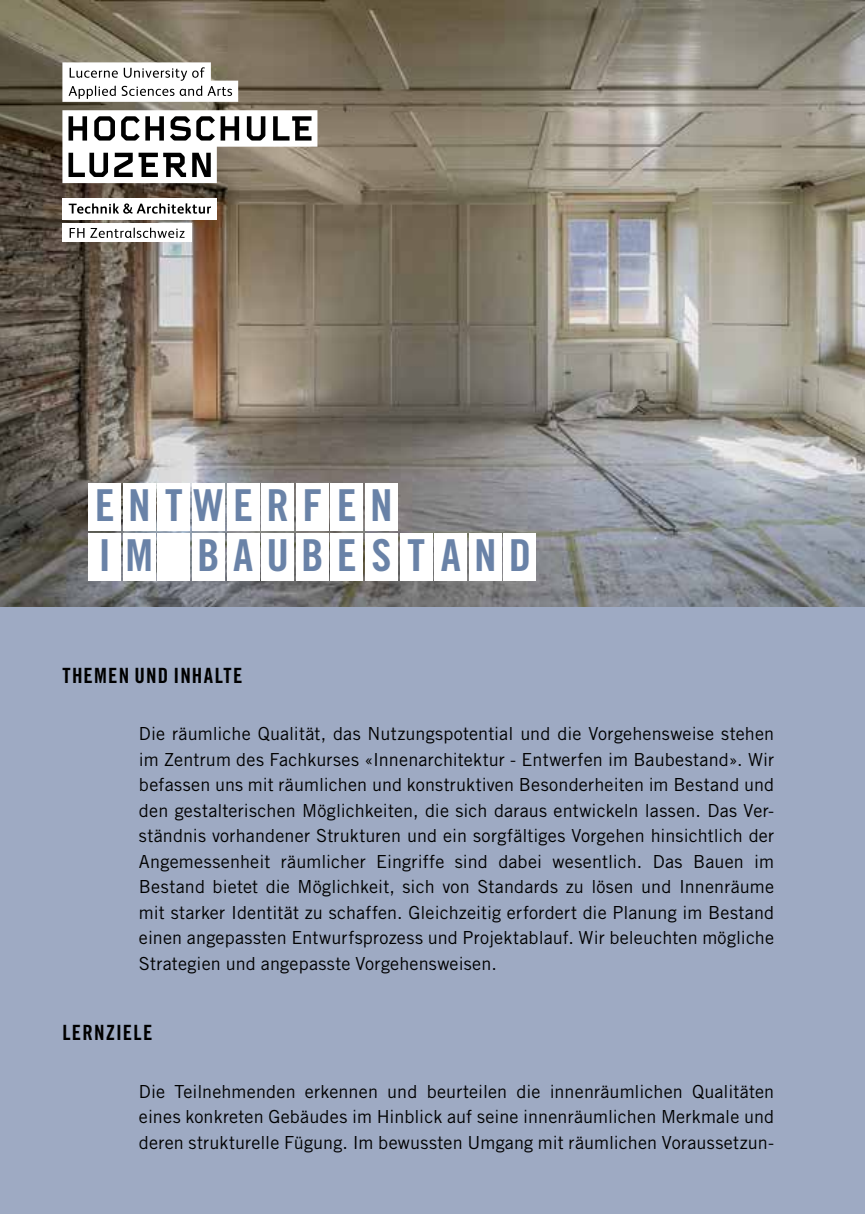
<style>
.page{position:relative;width:865px;height:1214px;background:#fff}
.page>*{position:absolute;margin:0;border:0;box-sizing:border-box;transform-origin:0 0}
.t1{font:44px/49.4px "Trade Gothic LT Std Bd Cn 20";letter-spacing:.295em;color:#6982a7}
.t2{font:21px "Trade Gothic LT Std Bd Cn 20";letter-spacing:.055em;color:#000}
.t3{font:18px/25.6px "Trade Gothic LT Std";letter-spacing:.01em;color:#000;text-align:justify}
</style>
<div class="page">
<img style="left:0;top:0;width:865px;height:607px">
<div style="left:0;top:607px;width:865px;height:606px;background:#9eaac3"></div>
<div style="left:88px;top:483px;width:33px;height:48px;background:#fff"></div>
<div style="left:192px;top:483px;width:33px;height:48px;background:#fff"></div>
<div style="left:296px;top:483px;width:33px;height:48px;background:#fff"></div>
<div style="left:123px;top:483px;width:33px;height:48px;background:#fff"></div>
<div style="left:227px;top:483px;width:32px;height:48px;background:#fff"></div>
<div style="left:331px;top:483px;width:32px;height:48px;background:#fff"></div>
<div style="left:158px;top:483px;width:32px;height:48px;background:#fff"></div>
<div style="left:261px;top:483px;width:33px;height:48px;background:#fff"></div>
<div style="left:365px;top:483px;width:33px;height:48px;background:#fff"></div>
<div style="left:88px;top:533px;width:33px;height:47px;background:#fff"></div>
<div style="left:192px;top:533px;width:33px;height:47px;background:#fff"></div>
<div style="left:296px;top:533px;width:33px;height:47px;background:#fff"></div>
<div style="left:400px;top:533px;width:32px;height:47px;background:#fff"></div>
<div style="left:503px;top:533px;width:33px;height:47px;background:#fff"></div>
<div style="left:123px;top:533px;width:33px;height:47px;background:#fff"></div>
<div style="left:227px;top:533px;width:32px;height:47px;background:#fff"></div>
<div style="left:331px;top:533px;width:32px;height:47px;background:#fff"></div>
<div style="left:434px;top:533px;width:33px;height:47px;background:#fff"></div>
<div style="left:158px;top:533px;width:32px;height:47px;background:#fff"></div>
<div style="left:261px;top:533px;width:33px;height:47px;background:#fff"></div>
<div style="left:365px;top:533px;width:33px;height:47px;background:#fff"></div>
<div style="left:469px;top:533px;width:32px;height:47px;background:#fff"></div>
<div style="left:62px;top:198px;width:155px;height:21px;background:#fff"></div>
<div style="left:62px;top:223px;width:130px;height:18px;background:#fff"></div>
<svg style="left:62px;top:110px;width:255px;height:73px"></svg>
<svg style="left:62px;top:62px;width:176px;height:40px"></svg>
<svg style="left:69px;top:203px;width:142px;height:11px"></svg>
<svg style="left:70px;top:228px;width:115px;height:10px"></svg>
<h1 class="t1" style="left:95px;top:480px;width:438px">ENTWERFEN<br>IM BAUBESTAND</h1>
<p class="t2" style="left:62px;top:662px;width:182px">THEMEN UND INHALTE</p>
<p class="t3" style="left:139px;top:720px;width:637px">Die räumliche Qualität, das Nutzungspotential und die Vorgehensweise stehen im Zentrum des Fachkurses «Innenarchitektur - Entwerfen im Baubestand». Wir befassen uns mit räumlichen und konstruktiven Besonderheiten im Bestand und den gestalterischen Möglichkeiten, die sich daraus entwickeln lassen. Das Ver&shy;ständnis vorhandener Strukturen und ein sorgfältiges Vorgehen hinsichtlich der Angemessenheit räumlicher Eingriffe sind dabei wesentlich. Das Bauen im Bestand bietet die Möglichkeit, sich von Standards zu lösen und Innenräume mit starker Identität zu schaffen. Gleichzeitig erfordert die Planung im Bestand einen angepassten Entwurfsprozess und Projektablauf. Wir beleuchten mögliche Strategien und angepasste Vorgehensweisen.</p>
<p class="t2" style="left:62px;top:1019px;width:91px">LERNZIELE</p>
<p class="t3" style="left:139px;top:1078px;width:637px">Die Teilnehmenden erkennen und beurteilen die innenräumlichen Qualitäten eines konkreten Gebäudes im Hinblick auf seine innenräumlichen Merkmale und deren strukturelle Fügung. Im bewussten Umgang mit räumlichen Voraussetzun-</p>
</div>
